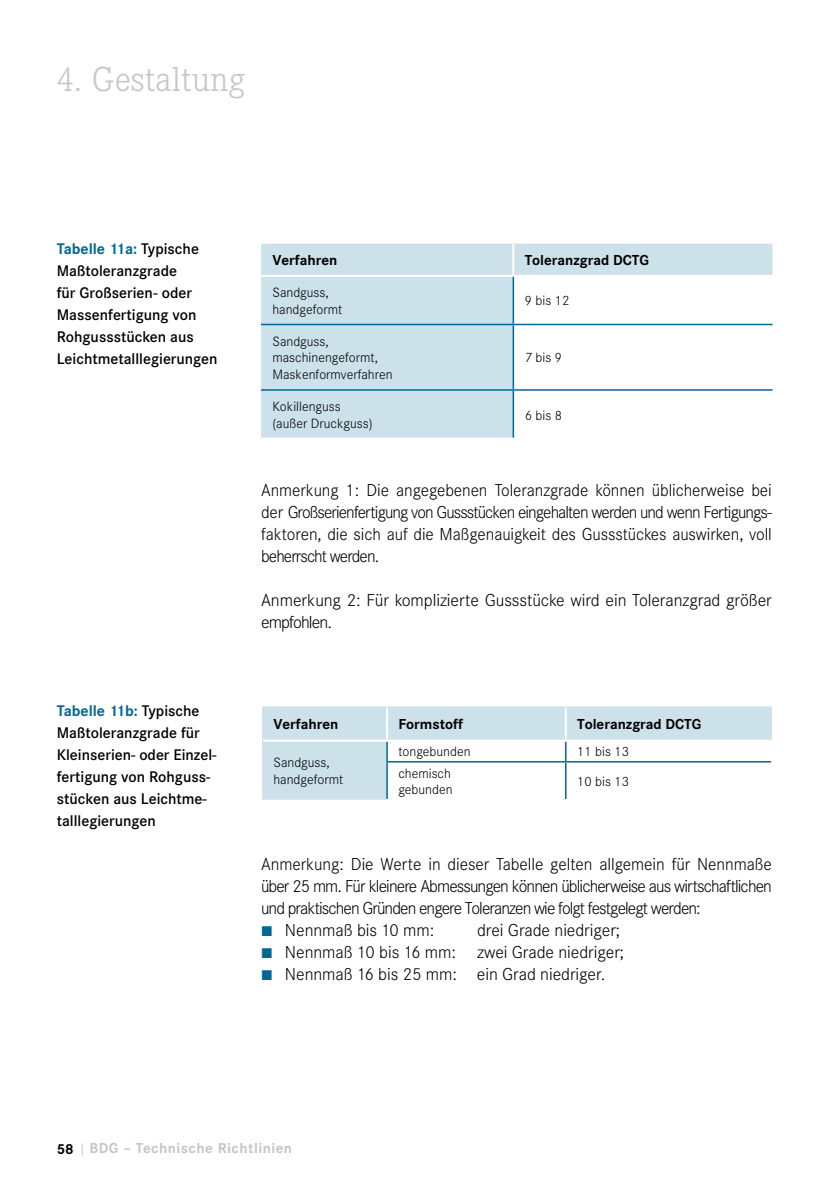
<style>
.page{position:relative;width:840px;height:1191px;background:#fff}
.page>*{position:absolute;margin:0;border:0;box-sizing:border-box;transform-origin:0 0}
.t1{font:300 36px "Corporate E";color:#c5c6c6}
.t2{font:300 18px/22px "Corporate S";letter-spacing:-.005em;color:#000}
.t3{font:300 18px "Corporate S";letter-spacing:-.05em;color:#000}
.t4{font:600 16px/22px "Corporate S";color:#000}
.t5{font:700 15px "Corporate S";color:#000}
.t6{font:700 15px "Corporate S";letter-spacing:.03em;color:#c5c6c6}
.t7{font:300 14px/16.8px "Corporate S";color:#000}
.s1{font-weight:700;color:#006894}
.s2{color:#000}
.s3{font-family:"Corporate E";font-weight:400;font-size:14px}
</style>
<div class="page">
<div style="left:261px;top:244px;width:511px;height:193px;background:#cce1ea"></div>
<svg style="left:514px;top:277px;width:258px;height:160px"></svg>
<div style="left:513px;top:324px;width:259px;height:66px;background:#fff"></div>
<hr style="left:512px;top:244px;width:2px;height:31px;background:#fff">
<hr style="left:261px;top:275px;width:252px;height:2px;background:#fff">
<hr style="left:513px;top:275px;width:259px;height:2px;background:#fff">
<hr style="left:512px;top:277px;width:2px;height:47px;background:#006894">
<hr style="left:261px;top:324px;width:252px;height:1px;background:#006894">
<hr style="left:513px;top:324px;width:259px;height:1px;background:#006894">
<hr style="left:512px;top:325px;width:2px;height:64px;background:#006894">
<hr style="left:261px;top:389px;width:252px;height:2px;background:#006894">
<hr style="left:513px;top:389px;width:259px;height:2px;background:#006894">
<hr style="left:512px;top:391px;width:2px;height:46px;background:#006894">
<div style="left:262px;top:706px;width:509px;height:93px;background:#cce1ea"></div>
<svg style="left:386px;top:741px;width:384px;height:58px"></svg>
<hr style="left:564px;top:741px;width:2px;height:20px;background:#006894">
<hr style="left:386px;top:761px;width:179px;height:1px;background:#006894">
<hr style="left:386px;top:762px;width:1px;height:37px;background:#006894">
<hr style="left:565px;top:761px;width:205px;height:1px;background:#006894">
<hr style="left:564px;top:762px;width:2px;height:37px;background:#006894">
<hr style="left:770px;top:741px;width:2px;height:21px;background:#fff">
<hr style="left:770px;top:762px;width:2px;height:37px;background:#fff">
<hr style="left:386px;top:707px;width:2px;height:32px;background:#fff">
<hr style="left:564px;top:707px;width:2px;height:32px;background:#fff">
<hr style="left:263px;top:739px;width:124px;height:2px;background:#fff">
<hr style="left:387px;top:739px;width:178px;height:2px;background:#fff">
<hr style="left:565px;top:739px;width:207px;height:2px;background:#fff">
<h1 class="t1" style="left:57px;top:60px;width:190px">4. Gestaltung</h1>
<p class="t4" style="left:57px;top:238px;width:162px"><span class="s1">Tabelle 11a:</span> Typische<br>Maßtoleranzgrade<br>für Großserien- oder<br>Massenfertigung von<br>Rohgussstücken aus<br>Leichtmetalllegierungen</p>
<p class="t4" style="left:57px;top:700px;width:161px"><span class="s1">Tabelle 11b:</span> Typische<br>Maßtoleranzgrade für<br>Kleinserien- oder Einzel&shy;fertigung von Rohguss&shy;stücken aus Leichtme&shy;talllegierungen</p>
<p class="t5" style="left:272px;top:252px;width:67px">Verfahren</p>
<p class="t5" style="left:524px;top:252px;width:126px">Toleranzgrad DCTG</p>
<p class="t7" style="left:272px;top:284px;width:71px">Sandguss, handgeformt</p>
<p class="t7" style="left:524px;top:292px;width:46px">9 bis 12</p>
<p class="t7" style="left:272px;top:333px;width:122px">Sandguss, maschinengeformt,<br>Maskenformverfahren</p>
<p class="t7" style="left:524px;top:349px;width:39px">7 bis 9</p>
<p class="t7" style="left:272px;top:398px;width:102px">Kokillenguss (außer Druckguss)</p>
<p class="t7" style="left:524px;top:406px;width:39px">6 bis 8</p>
<p class="t2" style="left:261px;top:479px;width:512px;text-align:justify">Anmerkung 1: Die angegebenen Toleranzgrade können üblicherweise bei der Großserienfertigung von Gussstücken eingehalten werden und wenn Fertigungs&shy;faktoren, die sich auf die Maßgenauigkeit des Gussstückes auswirken, voll beherrscht werden.</p>
<p class="t2" style="left:261px;top:589px;width:512px">Anmerkung 2: Für komplizierte Gussstücke wird ein Toleranzgrad größer empfohlen.</p>
<p class="t5" style="left:273px;top:715px;width:67px">Verfahren</p>
<p class="t5" style="left:398px;top:715px;width:66px">Formstoff</p>
<p class="t5" style="left:576px;top:715px;width:126px">Toleranzgrad DCTG</p>
<p class="t7" style="left:273px;top:754px;width:71px">Sandguss, handgeformt</p>
<p class="t7" style="left:398px;top:743px;width:74px">tongebunden</p>
<p class="t7" style="left:576px;top:743px;width:53px">11 bis 13</p>
<p class="t7" style="left:398px;top:764px;width:56px">chemisch gebunden</p>
<p class="t7" style="left:576px;top:773px;width:53px">10 bis 13</p>
<p class="t2" style="left:261px;top:853px;width:512px">Anmerkung: Die Werte in dieser Tabelle gelten allgemein für Nennmaße</p>
<p class="t3" style="left:261px;top:876px;width:512px">über 25 mm. Für kleinere Abmessungen können üblicherweise aus wirtschaftlichen</p>
<p class="t3" style="left:261px;top:898px;width:441px">und praktischen Gründen engere Toleranzen wie folgt festgelegt werden:</p>
<p class="t2" style="left:285px;top:919px;width:151px">Nennmaß bis 10 mm:</p>
<p class="t2" style="left:285px;top:919px;width:340px;text-indent:192px">drei Grade niedriger;<br>Nennmaß 10 bis 16 mm: zwei Grade niedriger;<br>Nennmaß 16 bis 25 mm: ein Grad niedriger.</p>
<p class="t6" style="left:57px;top:1139px;width:237px"><span class="s2">58</span> <span class="s3">|</span> BDG – Technische Richtlinien</p>
</div>
